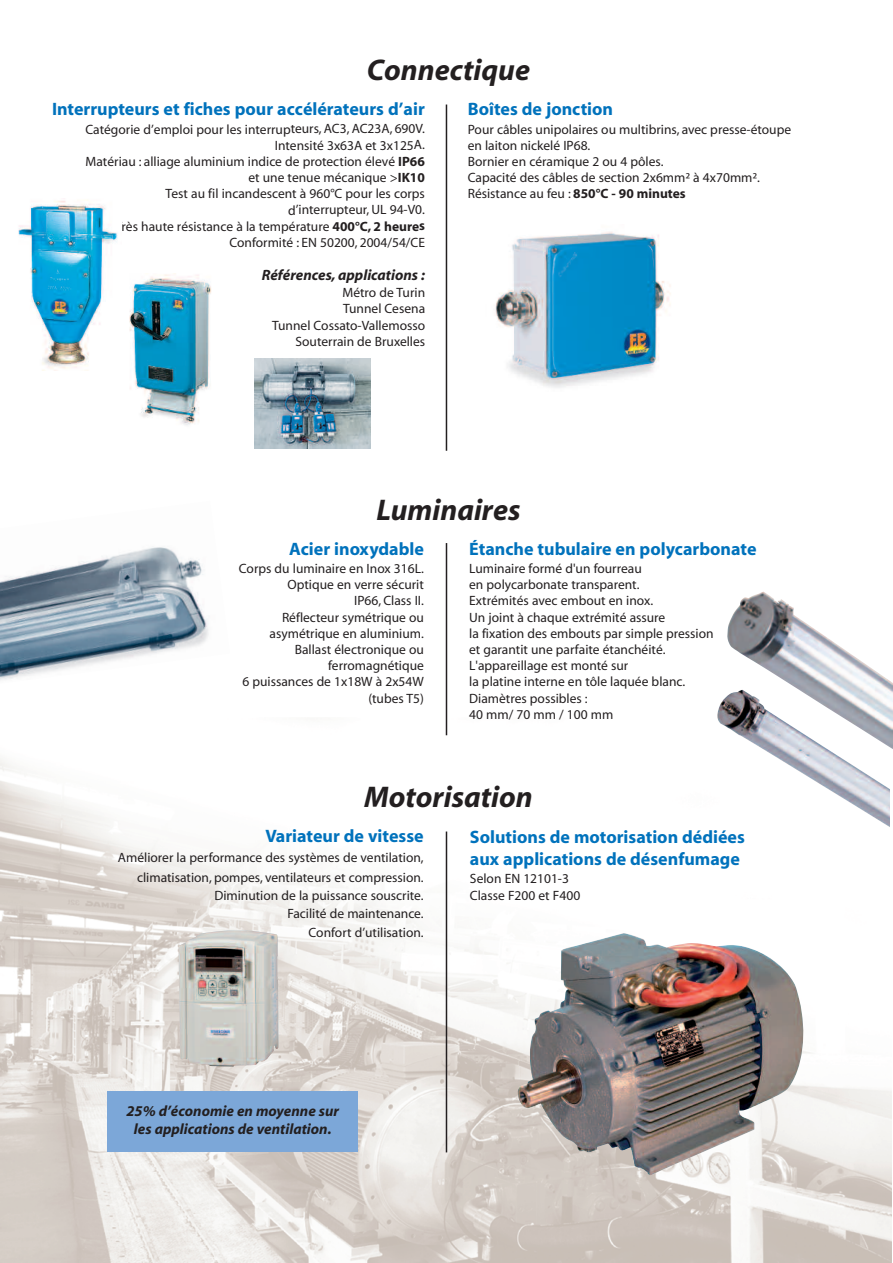
<style>
.page{position:relative;width:893px;height:1263px;background:#fff}
.page>*{position:absolute;margin:0;border:0;box-sizing:border-box;transform-origin:0 0}
.t1{font:italic 700 30px "Myriad";color:#231f20}
.t2{font:700 18px/21.6px "Myriad";color:#0072bc}
.t3{font:italic 700 15px/18px "Myriad";color:#231f20;text-align:center}
.t4{font:13.5px/16.2px "Myriad";color:#231f20;text-align:right}
.s1{font-weight:700}
</style>
<div class="page">
<img style="left:495px;top:232px;width:176px;height:156px">
<img style="left:0;top:717px;width:892px;height:545px">
<hr style="left:446px;top:105px;width:1px;height:346px;background:#231f20">
<img style="left:254px;top:359px;width:116px;height:90px">
<img style="left:129px;top:274px;width:82px;height:151px">
<div style="left:108px;top:1091px;width:250px;height:61px;background:#7ca7d8"></div>
<img style="left:178px;top:930px;width:100px;height:137px">
<hr style="left:446px;top:543px;width:1px;height:192px;background:#231f20">
<hr style="left:446px;top:831px;width:1px;height:321px;background:#231f20">
<img style="left:717px;top:696px;width:173px;height:131px">
<img style="left:727px;top:592px;width:166px;height:159px">
<img style="left:18px;top:200px;width:100px;height:171px">
<img style="left:0;top:547px;width:209px;height:133px">
<img style="left:517px;top:933px;width:286px;height:242px">
<h1 class="t1" style="left:367px;top:58px;width:165px">Connectique</h1>
<h2 class="t2" style="left:468px;top:100px;width:147px">Boîtes de jonction</h2>
<p class="t4" style="left:468px;top:122px;width:325px;text-align:left">Pour câbles unipolaires ou multibrins, avec presse-étoupe en laiton nickelé IP68.<br>Bornier en céramique 2 ou 4 pôles.<br>Capacité des câbles de section 2x6mm² à 4x70mm².<br>Résistance au feu : <span class="s1">850°C - 90 minutes</span></p>
<h2 class="t2" style="left:52px;top:100px;width:374px">Interrupteurs et fiches pour accélérateurs d’air</h2>
<p class="t4" style="left:86px;top:122px;width:341px">Catégorie d’emploi pour les interrupteurs, AC3, AC23A, 690V.<br>Intensité 3x63A et 3x125A.<br>Matériau : alliage aluminium indice de protection élevé <span class="s1">IP66 </span>et une tenue mécanique &gt;<span class="s1">IK10<br></span>Test au fil incandescent à 960°C pour les corps d’interrupteur, UL 94-V0.<br>Très haute résistance à la température <span class="s1">400°C, 2 heures </span>Conformité : EN 50200, 2004/54/CE</p>
<p class="t3" style="left:262px;top:268px;width:165px">Références, applications :</p>
<p class="t4" style="left:272px;top:286px;width:155px">Métro de Turin<br>Tunnel Cesena<br>Tunnel Cossato-Vallemosso<br>Souterrain de Bruxelles</p>
<h1 class="t1" style="left:376px;top:499px;width:146px">Luminaires</h1>
<h2 class="t2" style="left:289px;top:539px;width:136px">Acier inoxydable</h2>
<p class="t4" style="left:239px;top:561px;width:186px">Corps du luminaire en Inox 316L.<br>Optique en verre sécurit<br>IP66, Class II.<br>Réflecteur symétrique ou asymétrique en aluminium.<br>Ballast électronique ou ferromagnétique<br>6 puissances de 1x18W à 2x54W (tubes T5)</p>
<h2 class="t2" style="left:469px;top:539px;width:289px">Étanche tubulaire en polycarbonate</h2>
<p class="t4" style="left:469px;top:561px;width:246px;text-align:left">Luminaire formé d'un fourreau<br>en polycarbonate transparent.<br>Extrémités avec embout en inox.<br>Un joint à chaque extrémité assure<br>la fixation des embouts par simple pression et garantit une parfaite étanchéité.<br>L'appareillage est monté sur<br>la platine interne en tôle laquée blanc.<br>Diamètres possibles :<br>40 mm/ 70 mm / 100 mm</p>
<h1 class="t1" style="left:364px;top:785px;width:170px">Motorisation</h1>
<h2 class="t2" style="left:265px;top:827px;width:160px">Variateur de vitesse</h2>
<p class="t4" style="left:118px;top:849px;width:307px;line-height:20.1px">Améliorer la performance des systèmes de ventilation, climatisation, pompes, ventilateurs et compression.</p>
<p class="t4" style="left:214px;top:888px;width:211px;line-height:18px">Diminution de la puissance souscrite.<br>Facilité de maintenance.<br>Confort d’utilisation.</p>
<h2 class="t2" style="left:470px;top:828px;width:276px">Solutions de motorisation dédiées aux applications de désenfumage</h2>
<p class="t4" style="left:470px;top:872px;width:112px;text-align:left">Selon EN 12101-3<br>Classe F200 et F400</p>
<p class="t3" style="left:126px;top:1104px;width:214px">25% d’économie en moyenne sur les applications de ventilation.</p>
</div>
